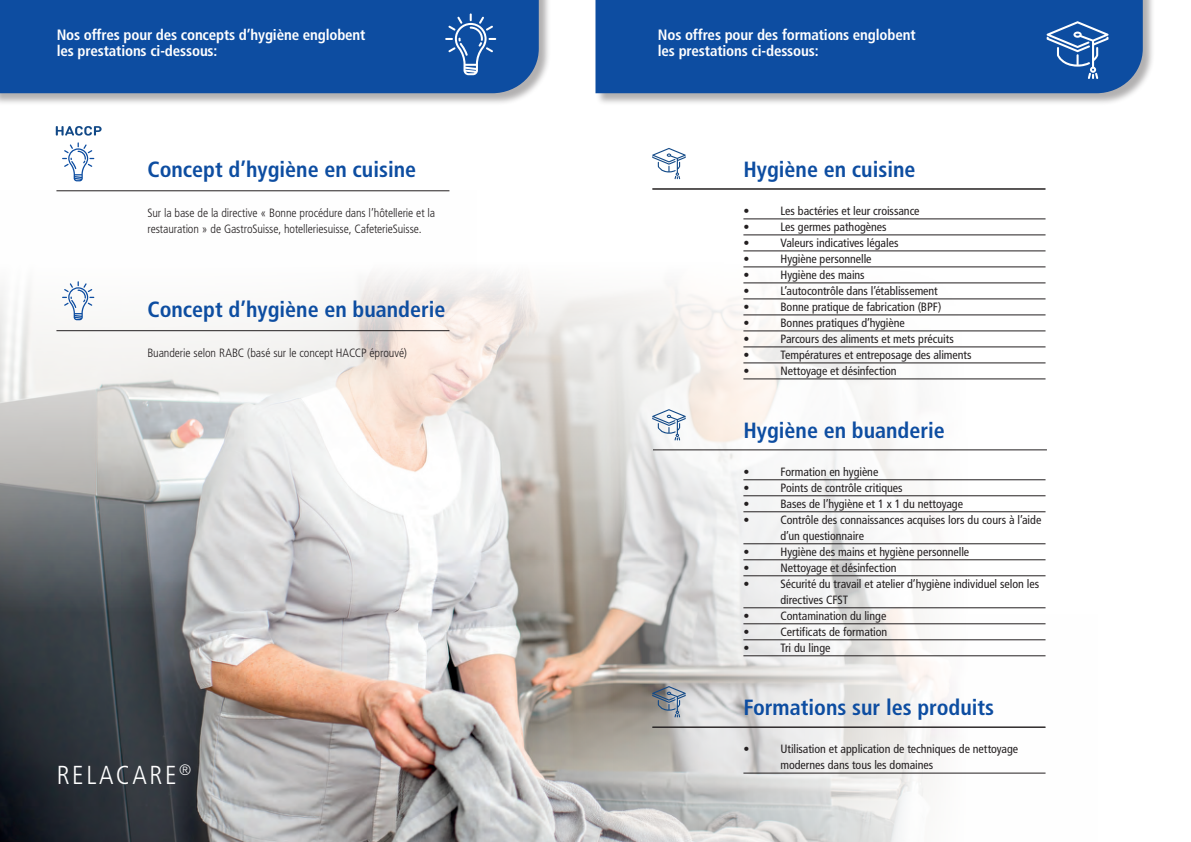
<style>
.page{position:relative;width:1191px;height:842px;background:#fff}
.page>*{position:absolute;margin:0;border:0;box-sizing:border-box;transform-origin:0 0}
.t1{font:300 condensed 26px "Frutiger";letter-spacing:.1em;color:#fff}
.t2{font:700 condensed 22px "Frutiger";color:#0d4da1}
.t3{font:700 condensed 15px/16px "Frutiger";letter-spacing:-.01em;color:#fff}
.t4{font:condensed 12px/16px "Frutiger";letter-spacing:-.005em;color:#231f20}
.t5{font:300 condensed 12px/16px "Frutiger";letter-spacing:-.01em;color:#231f20}
</style>
<div class="page">
<img style="left:0;top:191px;width:1047px;height:651px">
<hr style="left:56px;top:330px;width:393px;height:1px;background:#231f20">
<svg style="left:56px;top:126px;width:46px;height:10px"></svg>
<hr style="left:56px;top:191px;width:393px;height:1px;background:#231f20">
<hr style="left:743px;top:219px;width:302px;height:1px;background:#231f20">
<hr style="left:743px;top:235px;width:302px;height:1px;background:#231f20">
<hr style="left:743px;top:251px;width:302px;height:1px;background:#231f20">
<hr style="left:743px;top:267px;width:302px;height:1px;background:#231f20">
<hr style="left:743px;top:283px;width:302px;height:1px;background:#231f20">
<hr style="left:743px;top:299px;width:302px;height:1px;background:#231f20">
<hr style="left:743px;top:315px;width:302px;height:1px;background:#231f20">
<hr style="left:743px;top:331px;width:302px;height:1px;background:#231f20">
<hr style="left:743px;top:347px;width:302px;height:1px;background:#231f20">
<hr style="left:743px;top:363px;width:302px;height:1px;background:#231f20">
<hr style="left:743px;top:379px;width:302px;height:1px;background:#231f20">
<hr style="left:652px;top:189px;width:393px;height:1px;background:#231f20">
<hr style="left:743px;top:773px;width:302px;height:1px;background:#231f20">
<hr style="left:652px;top:727px;width:393px;height:1px;background:#231f20">
<hr style="left:743px;top:479px;width:302px;height:1px;background:#231f20">
<hr style="left:743px;top:495px;width:302px;height:1px;background:#231f20">
<hr style="left:743px;top:511px;width:302px;height:1px;background:#231f20">
<hr style="left:743px;top:543px;width:302px;height:1px;background:#231f20">
<hr style="left:743px;top:559px;width:302px;height:1px;background:#231f20">
<hr style="left:743px;top:575px;width:302px;height:1px;background:#231f20">
<hr style="left:743px;top:607px;width:302px;height:1px;background:#231f20">
<hr style="left:743px;top:623px;width:302px;height:1px;background:#231f20">
<hr style="left:743px;top:639px;width:302px;height:1px;background:#231f20">
<hr style="left:743px;top:655px;width:302px;height:1px;background:#231f20">
<hr style="left:653px;top:450px;width:394px;height:1px;background:#231f20">
<svg style="left:652px;top:148px;width:33px;height:31px"></svg>
<svg style="left:652px;top:409px;width:33px;height:31px"></svg>
<svg style="left:652px;top:686px;width:33px;height:31px"></svg>
<div style="left:0;top:0;width:551px;height:105px;background:#231f20;opacity:.35"></div>
<div style="left:0;top:0;width:539px;height:93px;background:#0d4da1"></div>
<svg style="left:445px;top:13px;width:62px;height:62px;background:#2f66ae"></svg>
<svg style="left:62px;top:142px;width:32px;height:39px"></svg>
<svg style="left:62px;top:281px;width:32px;height:39px"></svg>
<div style="left:595px;top:0;width:559px;height:105px;background:#231f20;opacity:.35"></div>
<div style="left:595px;top:0;width:547px;height:93px;background:#0d4da1"></div>
<svg style="left:1046px;top:21px;width:62px;height:58px;background:#3b6fb3"></svg>
<p class="t3" style="left:57px;top:26px;width:310px">Nos offres pour des concepts d’hygiène englobent les prestations ci-dessous:</p>
<p class="t3" style="left:658px;top:26px;width:259px">Nos offres pour des formations englobent les prestations ci-dessous:</p>
<h2 class="t2" style="left:147px;top:157px;width:270px">Concept d’hygiène en cuisine</h2>
<p class="t5" style="left:147px;top:205px;width:289px">Sur la base de la directive « Bonne procédure dans l’hôtellerie et la restauration » de GastroSuisse, hotelleriesuisse, CafeterieSuisse.</p>
<h2 class="t2" style="left:147px;top:296px;width:299px">Concept d’hygiène en buanderie</h2>
<p class="t5" style="left:147px;top:345px;width:261px">Buanderie selon RABC (basé sur le concept HACCP éprouvé)</p>
<h1 class="t1" style="left:57px;top:760px;width:136px">RELACARE<sup>®</sup></h1>
<h2 class="t2" style="left:743px;top:156px;width:174px">Hygiène en cuisine</h2>
<p class="t4" style="left:743px;top:203px;width:7px">•</p>
<p class="t4" style="left:780px;top:203px;width:141px">Les bactéries et leur croissance</p>
<p class="t4" style="left:743px;top:219px;width:7px">•</p>
<p class="t4" style="left:780px;top:219px;width:108px">Les germes pathogènes</p>
<p class="t4" style="left:743px;top:235px;width:7px">•</p>
<p class="t4" style="left:780px;top:235px;width:119px">Valeurs indicatives légales</p>
<p class="t4" style="left:743px;top:251px;width:7px">•</p>
<p class="t4" style="left:780px;top:251px;width:93px">Hygiène personnelle</p>
<p class="t4" style="left:743px;top:267px;width:7px">•</p>
<p class="t4" style="left:780px;top:267px;width:86px">Hygiène des mains</p>
<p class="t4" style="left:743px;top:283px;width:7px">•</p>
<p class="t4" style="left:780px;top:283px;width:159px">L’autocontrôle dans l’établissement</p>
<p class="t4" style="left:743px;top:299px;width:7px">•</p>
<p class="t4" style="left:780px;top:299px;width:162px">Bonne pratique de fabrication (BPF)</p>
<p class="t4" style="left:743px;top:315px;width:7px">•</p>
<p class="t4" style="left:780px;top:315px;width:126px">Bonnes pratiques d’hygiène</p>
<p class="t4" style="left:743px;top:331px;width:7px">•</p>
<p class="t4" style="left:780px;top:331px;width:175px">Parcours des aliments et mets précuits</p>
<p class="t4" style="left:743px;top:347px;width:7px">•</p>
<p class="t4" style="left:780px;top:347px;width:193px">Températures et entreposage des aliments</p>
<p class="t4" style="left:743px;top:363px;width:7px">•</p>
<p class="t4" style="left:780px;top:363px;width:118px">Nettoyage et désinfection</p>
<h2 class="t2" style="left:743px;top:417px;width:203px">Hygiène en buanderie</h2>
<p class="t4" style="left:743px;top:464px;width:7px">•</p>
<p class="t4" style="left:780px;top:464px;width:99px">Formation en hygiène</p>
<p class="t4" style="left:743px;top:480px;width:7px">•</p>
<p class="t4" style="left:780px;top:480px;width:124px">Points de contrôle critiques</p>
<p class="t4" style="left:743px;top:496px;width:7px">•</p>
<p class="t4" style="left:780px;top:496px;width:184px">Bases de l’hygiène et 1 x 1 du nettoyage</p>
<p class="t4" style="left:743px;top:512px;width:7px">•</p>
<p class="t4" style="left:780px;top:512px;width:262px">Contrôle des connaissances acquises lors du cours à l’aide d’un questionnaire</p>
<p class="t4" style="left:743px;top:544px;width:7px">•</p>
<p class="t4" style="left:780px;top:544px;width:190px">Hygiène des mains et hygiène personnelle</p>
<p class="t4" style="left:743px;top:560px;width:7px">•</p>
<p class="t4" style="left:780px;top:560px;width:118px">Nettoyage et désinfection</p>
<p class="t4" style="left:743px;top:576px;width:7px">•</p>
<p class="t4" style="left:780px;top:576px;width:260px">Sécurité du travail et atelier d’hygiène individuel selon les directives CFST</p>
<p class="t4" style="left:743px;top:608px;width:7px">•</p>
<p class="t4" style="left:780px;top:608px;width:107px">Contamination du linge</p>
<p class="t4" style="left:743px;top:624px;width:7px">•</p>
<p class="t4" style="left:780px;top:624px;width:108px">Certificats de formation</p>
<p class="t4" style="left:743px;top:640px;width:7px">•</p>
<p class="t4" style="left:780px;top:640px;width:52px">Tri du linge</p>
<h2 class="t2" style="left:743px;top:694px;width:252px">Formations sur les produits</h2>
<p class="t4" style="left:743px;top:741px;width:7px">•</p>
<p class="t4" style="left:780px;top:741px;width:239px">Utilisation et application de techniques de nettoyage modernes dans tous les domaines</p>
</div>
